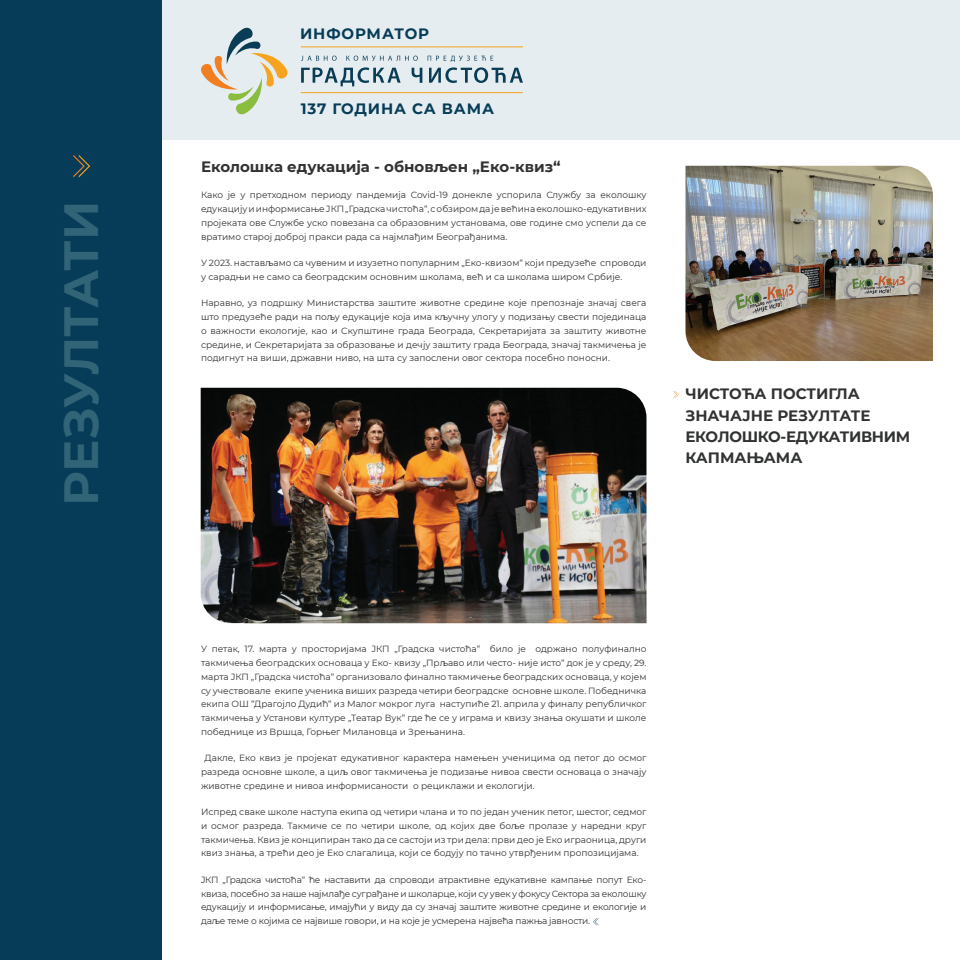
<style>
.page{position:relative;width:960px;height:960px;background:#fff}
.page>*{position:absolute;margin:0;border:0;box-sizing:border-box;transform-origin:0 0}
.t1{font:700 48px "Montserrat";letter-spacing:-.01em;color:#326478}
.t2{font:700 15px/21.2px "Montserrat";color:#313232}
.t3{font:700 15px "Montserrat";letter-spacing:.06em;color:#063c57}
.t4{font:9px/13.7px "Montserrat";color:#313232;text-align:justify}
</style>
<div class="page">
<div style="left:0;top:0;width:960px;height:140px;background:#e6edf0"></div>
<div style="left:0;top:0;width:162px;height:960px;background:#063c57"></div>
<svg style="left:201px;top:28px;width:87px;height:86px"></svg>
<svg style="left:301px;top:56px;width:36px;height:5px"></svg>
<svg style="left:346px;top:56px;width:72px;height:5px"></svg>
<svg style="left:301px;top:67px;width:100px;height:19px"></svg>
<svg style="left:412px;top:68px;width:10px;height:15px"></svg>
<svg style="left:428px;top:56px;width:95px;height:27px"></svg>
<svg style="left:73px;top:155px;width:17px;height:23px"></svg>
<hr style="left:301px;top:46px;width:222px;height:1px;background:#f6a21d">
<hr style="left:301px;top:92px;width:222px;height:1px;background:#f6a21d">
<svg style="left:673px;top:391px;width:6px;height:7px"></svg>
<img style="left:201px;top:388px;width:445px;height:235px">
<img style="left:686px;top:166px;width:247px;height:195px">
<svg style="left:593px;top:918px;width:5px;height:7px"></svg>
<h1 class="t1" style="left:47px;top:506px;width:306px;rotate:-90deg">РЕЗУЛТАТИ</h1>
<h2 class="t3" style="left:300px;top:22px;width:131px">ИНФОРМАТОР</h2>
<h2 class="t3" style="left:301px;top:98px;width:195px">137 ГОДИНА СА ВАМА</h2>
<h2 class="t2" style="left:201px;top:155px;width:361px">Еколошка едукација - обновљен „Еко-квиз“</h2>
<p class="t4" style="left:201px;top:188px;width:447px">Како је у претходном периоду пандемија Covid-19 донекле успорила Службу за еколошку едукацију и информисање ЈКП „Градска чистоћа“, с обзиром да је већина еколошко-едукативних пројеката ове Службе уско повезана са образовним установама, ове године смо успели да се вратимо старој доброј пракси рада са најмлађим Београђанима.</p>
<p class="t4" style="left:201px;top:256px;width:447px">У 2023. настављамо са чувеним и изузетно популарним „Еко-квизом“ који предузеће спроводи у сарадњи не само са београдским основним школама, већ и са школама широм Србије.</p>
<p class="t4" style="left:201px;top:296px;width:447px">Наравно, уз подршку Министарства заштите животне средине које препознаје значај свега што предузеће ради на пољу едукације која има кључну улогу у подизању свести појединаца о важности екологије, као и Скупштине града Београда, Секретаријата за заштиту животне средине, и Секретаријата за образовање и дечју заштиту града Београда, значај такмичења је подигнут на виши, државни ниво, на шта су запослени овог сектора посебно поносни.</p>
<h2 class="t2" style="left:686px;top:383px;width:226px">ЧИСТОЋА ПОСТИГЛА<br>ЗНАЧАЈНЕ РЕЗУЛТАТЕ<br>ЕКОЛОШКО-ЕДУКАТИВНИМ<br>КАПМАЊАМА</h2>
<p class="t4" style="left:201px;top:642px;width:447px">У петак, 17. марта у просторијама ЈКП „Градска чистоћа“ било је одржано полуфинално такмичења београдских основаца у Еко- квизу „Прљаво или често- није исто“ док је у среду, 29. марта ЈКП „Градска чистоћа“ организовало финално такмичење београдских основаца, у којем су учествовале екипе ученика виших разреда четири београдске основне школе. Победничка екипа ОШ “Драгојло Дудић“ из Малог мокрог луга наступиће 21. априла у финалу републичког такмичења у Установи културе „Театар Вук“ где ће се у играма и квизу знања окушати и школе победнице из Вршца, Горњег Милановца и Зрењанина.</p>
<p class="t4" style="left:201px;top:751px;width:447px;text-indent:4px">Дакле, Еко квиз је пројекат едукативног карактера намењен ученицима од петог до осмог разреда основне школе, а циљ овог такмичења је подизање нивоа свести основаца о значају животне средине и нивоа информисаности о рециклажи и екологији.</p>
<p class="t4" style="left:201px;top:805px;width:447px">Испред сваке школе наступа екипа од четири члана и то по један ученик петог, шестог, седмог и осмог разреда. Такмиче се по четири школе, од којих две боље пролазе у наредни круг такмичења. Квиз је конципиран тако да се састоји из три дела: први део је Еко играоница, други квиз знања, а трећи део је Еко слагалица, који се бодују по тачно утврђеним пропозицијама.</p>
<p class="t4" style="left:201px;top:873px;width:447px">JКП „Градска чистоћа“ ће наставити да спроводи атрактивне едукативне кампање попут Еко&shy;квиза, посебно за наше најмлађе суграђане и школарце, који су увек у фокусу Сектора за еколошку едукацију и информисање, имајући у виду да су значај заштите животне средине и екологије и даље теме о којима се највише говори, и на које је усмерена највећа пажња јавности.</p>
</div>
